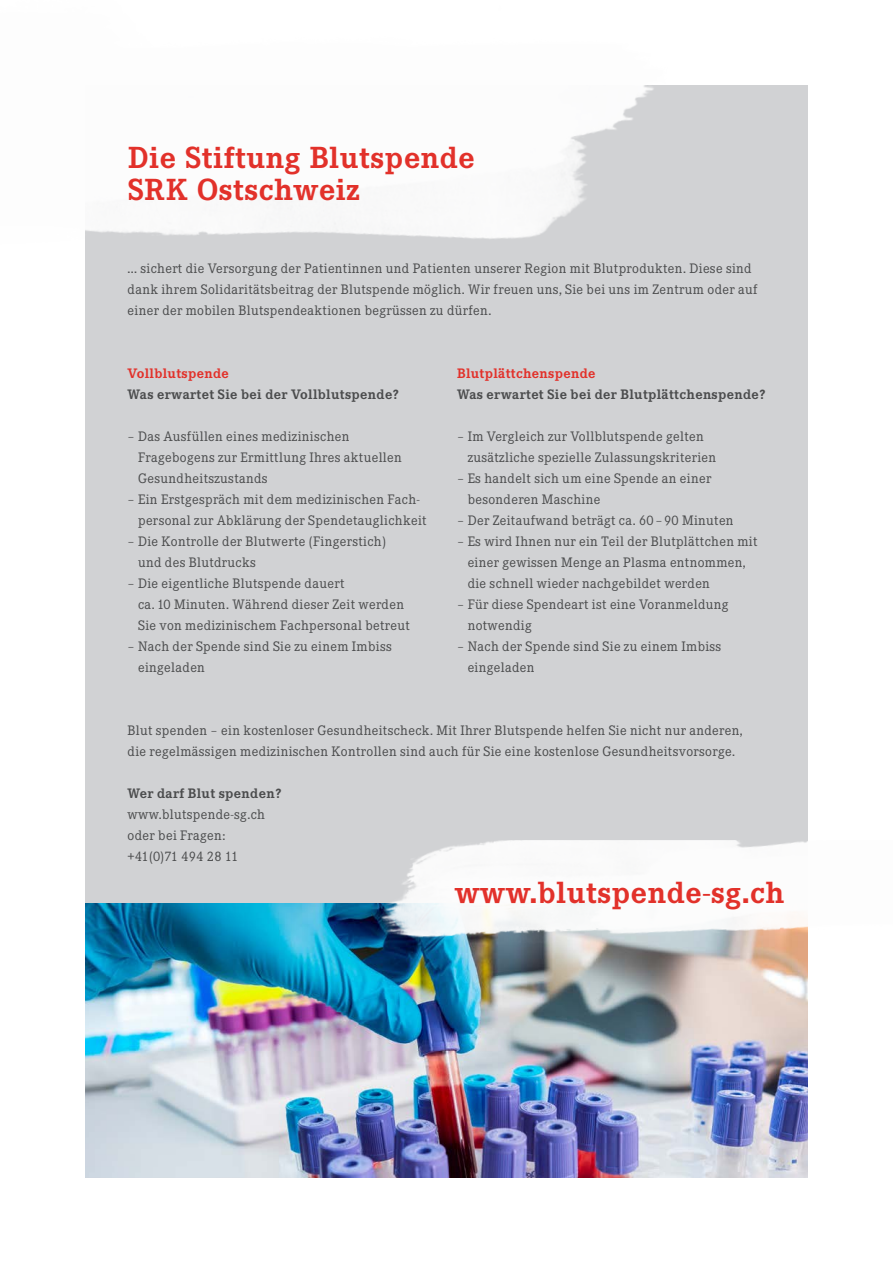
<style>
.page{position:relative;width:893px;height:1263px;background:#fff}
.page>*{position:absolute;margin:0;border:0;box-sizing:border-box;transform-origin:0 0}
._02_Titel{font:700 30px/31.5px "Corporate EBQ";letter-spacing:.02em;color:#e2312a}
._01_Copy{font:13.5px/21px "Corporate EBQ";letter-spacing:.025em;color:#4b4c4d}
._04_Zwischentitel{font:700 13.5px "Corporate EBQ";letter-spacing:.025em;color:#4b4c4d}
._04_Zwischentitel-2{font:700 13.5px "Corporate EBQ";letter-spacing:.025em;color:#e2312a}
._01_Copy-2{font:13.5px "Corporate EBQ";letter-spacing:-.015em;color:#4b4c4d}
</style>
<div class="page">
<div style="left:85px;top:85px;width:723px;height:1091px;background:#d1d2d4"></div>
<img style="left:85px;top:85px;width:569px;height:154px">
<img style="left:85px;top:903px;width:723px;height:275px">
<img style="left:350px;top:840px;width:458px;height:106px">
<p class="_02_Titel" style="left:128px;top:142px;width:348px">Die Stiftung Blutspende<br>SRK Ostschweiz</p>
<p class="_01_Copy" style="left:128px;top:258px;width:631px">... sichert die Versorgung der Patientinnen und Patienten unserer Region mit Blutprodukten. Diese sind dank ihrem Solidaritätsbeitrag der Blutspende möglich. Wir freuen uns, Sie bei uns im Zentrum oder auf einer der mobilen Blutspendeaktionen begrüssen zu dürfen.</p>
<p class="_04_Zwischentitel-2" style="left:128px;top:365px;width:103px">Vollblutspende</p>
<p class="_04_Zwischentitel" style="left:128px;top:386px;width:273px">Was erwartet Sie bei der Vollblutspende?</p>
<p class="_01_Copy" style="left:138px;top:426px;width:265px;text-indent:-11px">– Das Ausfüllen eines medizinischen<br>Fragebogens zur Ermittlung Ihres aktuellen<br>Gesundheitszustands</p>
<p class="_01_Copy" style="left:138px;top:489px;width:290px;text-indent:-11px">– Ein Erstgespräch mit dem medizinischen Fach&shy;personal zur Abklärung der Spendetauglichkeit</p>
<p class="_01_Copy" style="left:138px;top:531px;width:249px;text-indent:-11px">– Die Kontrolle der Blutwerte (Fingerstich) und des Blutdrucks</p>
<p class="_01_Copy" style="left:138px;top:573px;width:273px;text-indent:-11px">– Die eigentliche Blutspende dauert<br>ca. 10 Minuten. Während dieser Zeit werden<br>Sie von medizinischem Fachpersonal betreut</p>
<p class="_01_Copy" style="left:138px;top:636px;width:255px;text-indent:-11px">– Nach der Spende sind Sie zu einem Imbiss eingeladen</p>
<p class="_04_Zwischentitel-2" style="left:457px;top:365px;width:140px">Blutplättchenspende</p>
<p class="_04_Zwischentitel" style="left:457px;top:386px;width:310px">Was erwartet Sie bei der Blutplättchenspende?</p>
<p class="_01_Copy" style="left:468px;top:426px;width:250px;text-indent:-11px">– Im Vergleich zur Vollblutspende gelten zusätzliche spezielle Zulassungskriterien</p>
<p class="_01_Copy" style="left:468px;top:468px;width:245px;text-indent:-11px">– Es handelt sich um eine Spende an einer besonderen Maschine</p>
<p class="_01_Copy" style="left:457px;top:510px;width:278px">– Der Zeitaufwand beträgt ca. 60–90 Minuten</p>
<p class="_01_Copy" style="left:468px;top:531px;width:291px;text-indent:-11px">– Es wird Ihnen nur ein Teil der Blutplättchen mit einer gewissen Menge an Plasma entnommen, die schnell wieder nachgebildet werden</p>
<p class="_01_Copy" style="left:468px;top:594px;width:262px;text-indent:-11px">– Für diese Spendeart ist eine Voranmeldung notwendig</p>
<p class="_01_Copy" style="left:468px;top:636px;width:255px;text-indent:-11px">– Nach der Spende sind Sie zu einem Imbiss eingeladen</p>
<p class="_01_Copy" style="left:128px;top:720px;width:616px">Blut spenden – ein kostenloser Gesundheitscheck. Mit Ihrer Blutspende helfen Sie nicht nur anderen, die regelmässigen medizinischen Kontrollen sind auch für Sie eine kostenlose Gesundheitsvorsorge.</p>
<p class="_04_Zwischentitel" style="left:128px;top:785px;width:155px">Wer darf Blut spenden?</p>
<p class="_01_Copy" style="left:128px;top:804px;width:139px">www.blutspende-sg.ch</p>
<p class="_01_Copy" style="left:128px;top:825px;width:99px">oder bei Fragen:</p>
<p class="_01_Copy-2" style="left:128px;top:848px;width:112px">+41(0)71 494 28 11</p>
<p class="_02_Titel" style="left:455px;top:877px;width:331px">www.blutspende-sg.ch</p>
</div>
